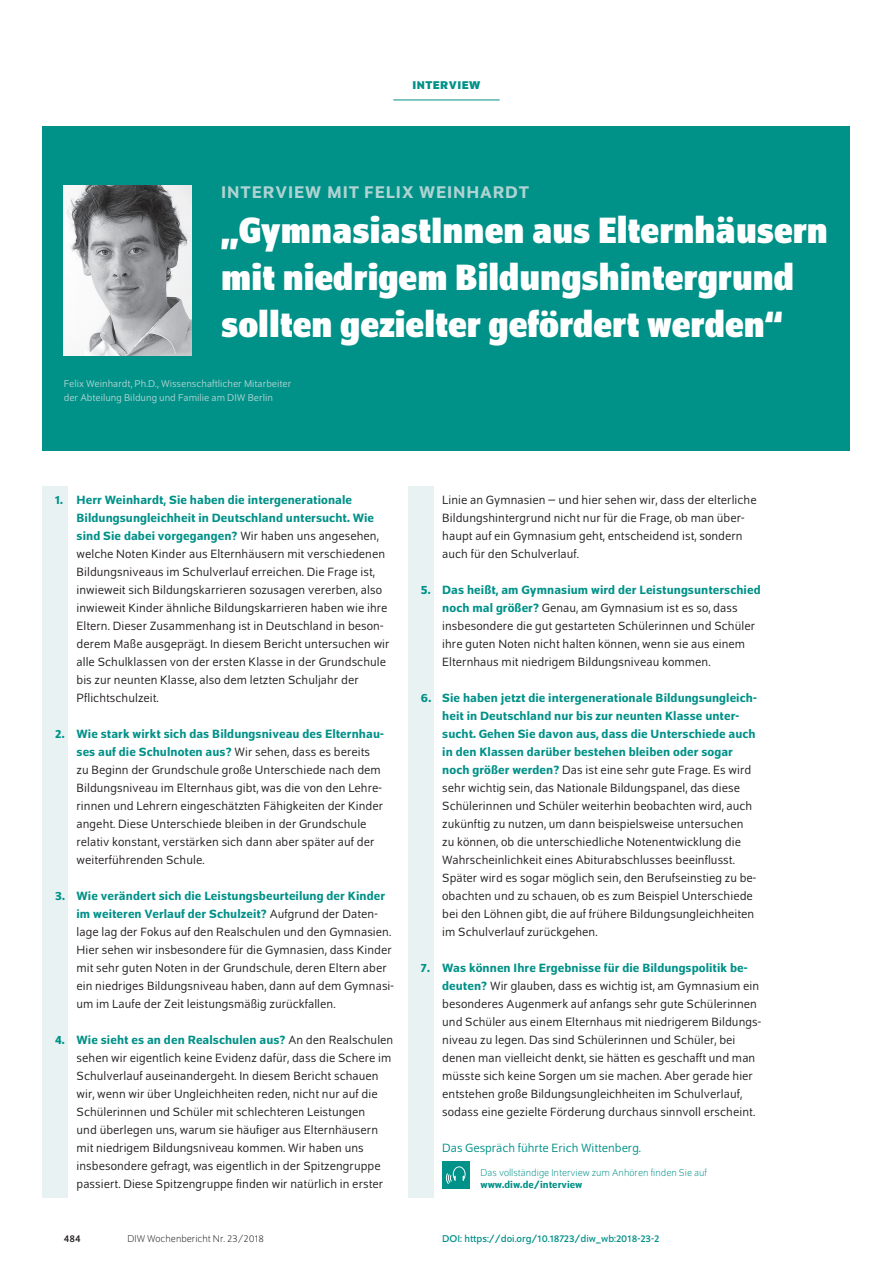
<style>
.page{position:relative;width:893px;height:1263px;background:#fff}
.page>*{position:absolute;margin:0;border:0;box-sizing:border-box;transform-origin:0 0}
.t1{font:700 semi-condensed 39px/46.8px "Schumpeter";color:#fff}
.t2{font:500 18px "Schumpeter";letter-spacing:.05em;color:#afd3d2}
.t3{font:12.75px/18px "Schumpeter Blond";letter-spacing:.005em;color:#231f20}
.t4{font:500 12.75px/18px "Schumpeter";letter-spacing:.005em;color:#009188}
.t5{font:12.75px "Schumpeter Blond";color:#009188}
.t6{font:700 12px "Schumpeter";letter-spacing:.04em;color:#009188}
.t7{font:10.5px/13.5px "Schumpeter Blond";color:#afd3d2}
.t8{font:300 10.5px "Schumpeter";color:#009188}
.t9{font:10.5px "Schumpeter";color:#009188}
.t10{font:300 10.5px "Schumpeter";color:#231f20}
.t11{font:500 10.5px "Schumpeter";color:#009188}
.t12{font:10.5px "Schumpeter";color:#231f20}
.s1{font-family:"Schumpeter Blond";font-weight:400;color:#231f20}
.s2{font-family:"Schumpeter";font-weight:500;color:#009188}
</style>
<div class="page">
<div style="left:408px;top:486px;width:26px;height:711px;background:#e9f2f2"></div>
<div style="left:43px;top:486px;width:25px;height:711px;background:#e9f2f2"></div>
<div style="left:442px;top:1161px;width:27px;height:27px;background:#009188"></div>
<svg style="left:446px;top:1166px;width:20px;height:18px"></svg>
<div style="left:43px;top:126px;width:807px;height:324px;background:#009188"></div>
<hr style="left:393px;top:100px;width:107px;height:1px;background:#009188">
<img style="left:64px;top:186px;width:127px;height:170px">
<p class="t6" style="left:412px;top:79px;width:70px">INTERVIEW</p>
<h2 class="t2" style="left:221px;top:183px;width:310px">INTERVIEW MIT FELIX WEINHARDT</h2>
<h1 class="t1" style="left:221px;top:207px;width:608px">„GymnasiastInnen aus Elternhäusern mit niedrigem Bildungshintergrund sollten gezielter gefördert werden“</h1>
<p class="t7" style="left:64px;top:377px;width:229px">Felix Weinhardt, Ph.D., Wissenschaftlicher Mitarbeiter der Abteilung Bildung und Familie am DIW Berlin</p>
<p class="t4" style="left:77px;top:491px;width:304px;text-indent:-21px">1. Herr Weinhardt, Sie haben die intergenerationale<br>Bildungsungleichheit in Deutschland untersucht. Wie sind Sie dabei vorgegangen? <span class="s1">Wir haben uns angesehen,</span></p>
<p class="t3" style="left:77px;top:545px;width:315px">welche Noten Kinder aus Elternhäusern mit verschiedenen Bildungsniveaus im Schulverlauf erreichen. Die Frage ist, inwieweit sich Bildungskarrieren sozusagen vererben, also inwieweit Kinder ähnliche Bildungskarrieren haben wie ihre Eltern. Dieser Zusammenhang ist in Deutschland in beson&shy;derem Maße ausgeprägt. In diesem Bericht untersuchen wir alle Schulklassen von der ersten Klasse in der Grundschule bis zur neunten Klasse, also dem letzten Schuljahr der Pflichtschulzeit.</p>
<p class="t4" style="left:55px;top:725px;width:330px;text-align:center">2. Wie stark wirkt sich das Bildungsniveau des Elternhau&shy;ses auf die Schulnoten aus? <span class="s1">Wir sehen, dass es bereits</span></p>
<p class="t3" style="left:77px;top:761px;width:308px">zu Beginn der Grundschule große Unterschiede nach dem Bildungsniveau im Elternhaus gibt, was die von den Lehre&shy;rinnen und Lehrern eingeschätzten Fähigkeiten der Kinder angeht. Diese Unterschiede bleiben in der Grundschule relativ konstant, verstärken sich dann aber später auf der weiterführenden Schule.</p>
<p class="t4" style="left:77px;top:887px;width:310px;text-indent:-21px">3. Wie verändert sich die Leistungsbeurteilung der Kinder im weiteren Verlauf der Schulzeit? <span class="s1">Aufgrund der Daten-</span></p>
<p class="t3" style="left:77px;top:923px;width:319px">lage lag der Fokus auf den Realschulen und den Gymnasien.<br>Hier sehen wir insbesondere für die Gymnasien, dass Kinder mit sehr guten Noten in der Grundschule, deren Eltern aber ein niedriges Bildungsniveau haben, dann auf dem Gymnasi&shy;um im Laufe der Zeit leistungsmäßig zurückfallen.</p>
<p class="t4" style="left:55px;top:1031px;width:340px">4. Wie sieht es an den Realschulen aus? <span class="s1">An den Realschulen</span></p>
<p class="t3" style="left:77px;top:1049px;width:316px">sehen wir eigentlich keine Evidenz dafür, dass die Schere im Schulverlauf auseinandergeht. In diesem Bericht schauen wir, wenn wir über Ungleichheiten reden, nicht nur auf die Schülerinnen und Schüler mit schlechteren Leistungen<br>und überlegen uns, warum sie häufiger aus Elternhäusern mit niedrigem Bildungsniveau kommen. Wir haben uns insbesondere gefragt, was eigentlich in der Spitzengruppe passiert. Diese Spitzengruppe finden wir natürlich in erster</p>
<p class="t12" style="left:64px;top:1233px;width:18px">484</p>
<p class="t10" style="left:128px;top:1234px;width:138px">DIW Wochenbericht Nr. 23/2018</p>
<p class="t3" style="left:442px;top:491px;width:316px">Linie an Gymnasien – und hier sehen wir, dass der elterliche Bildungshintergrund nicht nur für die Frage, ob man über&shy;haupt auf ein Gymnasium geht, entscheidend ist, sondern auch für den Schulverlauf.</p>
<p class="t4" style="left:421px;top:581px;width:341px">5. Das heißt, am Gymnasium wird der Leistungsunterschied</p>
<p class="t3" style="left:442px;top:599px;width:314px"><span class="s2">noch mal größer?</span> Genau, am Gymnasium ist es so, dass insbesondere die gut gestarteten Schülerinnen und Schüler ihre guten Noten nicht halten können, wenn sie aus einem Elternhaus mit niedrigem Bildungsniveau kommen.</p>
<p class="t4" style="left:442px;top:689px;width:316px;text-indent:-21px">6. Sie haben jetzt die intergenerationale Bildungsungleich&shy;heit in Deutschland nur bis zur neunten Klasse unter&shy;sucht. Gehen Sie davon aus, dass die Unterschiede auch in den Klassen darüber bestehen bleiben oder sogar</p>
<p class="t3" style="left:442px;top:761px;width:316px"><span class="s2">noch größer werden?</span> Das ist eine sehr gute Frage. Es wird sehr wichtig sein, das Nationale Bildungspanel, das diese Schülerinnen und Schüler weiterhin beobachten wird, auch zukünftig zu nutzen, um dann beispielsweise untersuchen zu können, ob die unterschiedliche Notenentwicklung die Wahrscheinlichkeit eines Abiturabschlusses beeinflusst.<br>Später wird es sogar möglich sein, den Berufseinstieg zu be&shy;obachten und zu schauen, ob es zum Beispiel Unterschiede bei den Löhnen gibt, die auf frühere Bildungsungleichheiten im Schulverlauf zurückgehen.</p>
<p class="t4" style="left:421px;top:959px;width:328px">7. Was können Ihre Ergebnisse für die Bildungspolitik be-</p>
<p class="t3" style="left:442px;top:977px;width:320px"><span class="s2">deuten?</span> Wir glauben, dass es wichtig ist, am Gymnasium ein besonderes Augenmerk auf anfangs sehr gute Schülerinnen und Schüler aus einem Elternhaus mit niedrigerem Bildungs&shy;niveau zu legen. Das sind Schülerinnen und Schüler, bei denen man vielleicht denkt, sie hätten es geschafft und man müsste sich keine Sorgen um sie machen. Aber gerade hier entstehen große Bildungsungleichheiten im Schulverlauf, sodass eine gezielte Förderung durchaus sinnvoll erscheint.</p>
<p class="t5" style="left:442px;top:1142px;width:200px">Das Gespräch führte Erich Wittenberg.</p>
<p class="t8" style="left:480px;top:1167px;width:228px">Das vollständige Interview zum Anhören finden Sie auf</p>
<p class="t11" style="left:480px;top:1179px;width:103px">www.diw.de/interview</p>
<p class="t9" style="left:442px;top:1233px;width:219px">DOI: https://doi.org/10.18723/diw_wb:2018-23-2</p>
</div>
